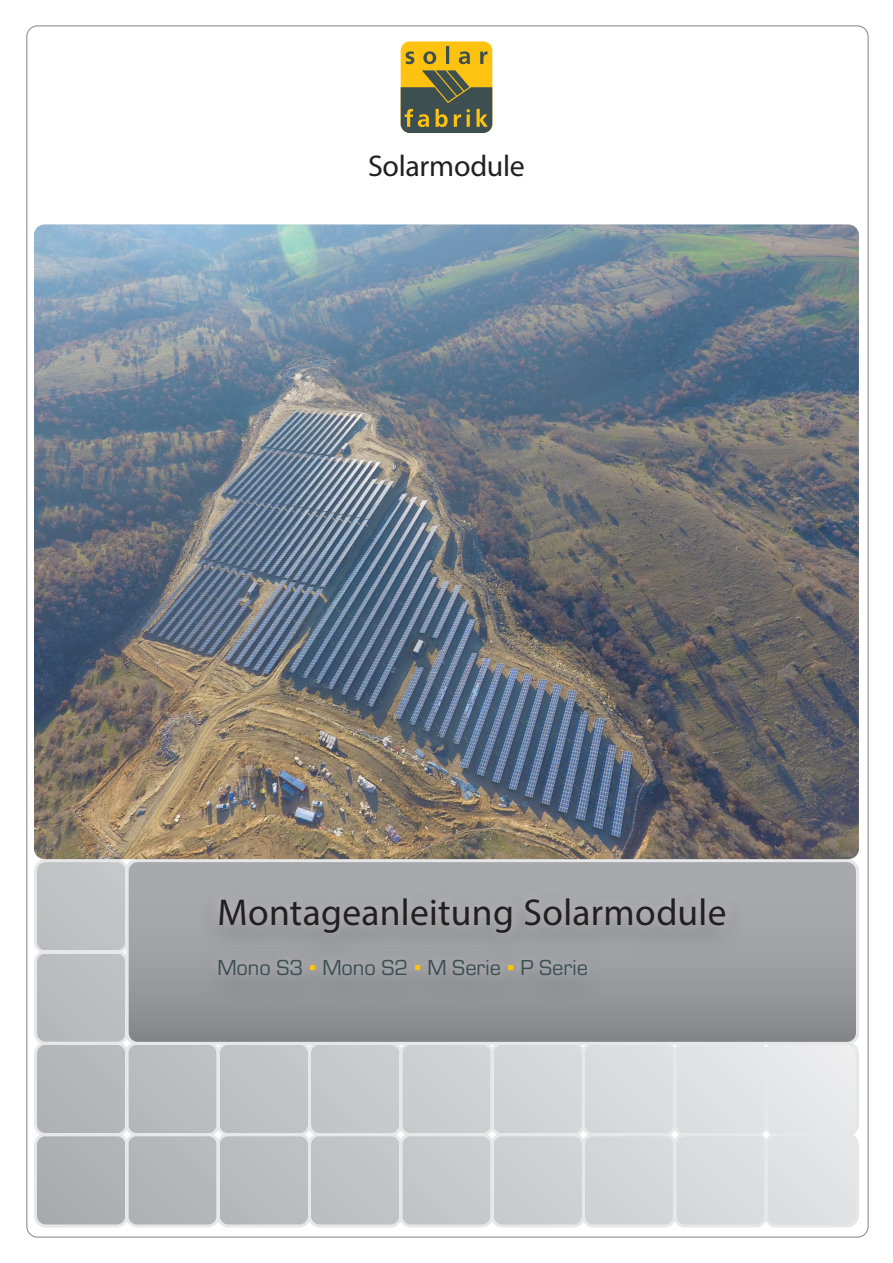
<style>
.page{position:relative;width:893px;height:1263px;background:#fff}
.page>*{position:absolute;margin:0;border:0;box-sizing:border-box;transform-origin:0 0}
.t1{font:37.5px "Myriad Pro";letter-spacing:.01em;color:#231f20}
.t2{font:30px "Myriad Pro";letter-spacing:-.01em;color:#231f20}
.t3{font:22.5px "Eurostile";letter-spacing:-.005em;color:#3d4f51}
.s1{font-family:"Arial";color:#fec210}
</style>
<div class="page">
<div style="left:401px;top:41px;width:91px;height:92px;background:#fec210;border-radius:9px"></div>
<svg style="left:401px;top:46px;width:91px;height:87px"></svg>
<svg style="left:34px;top:859px;width:825px;height:369px;background:#cbcccf"></svg>
<div style="left:127px;top:861px;width:730px;height:182px;background:linear-gradient(to bottom,#afb0b4,#898c8e);border-radius:11px"></div>
<div style="left:126px;top:859px;width:733px;height:186px;border:3px solid #e6e7e9;border-radius:11px"></div>
<img style="left:34px;top:225px;width:825px;height:634px">
<div style="left:196px;top:885px;width:551px;height:121px;background:#231f20;opacity:.5"></div>
<div style="left:207px;top:888px;width:530px;height:98px;background:#9fa0a3"></div>
<p class="t2" style="left:368px;top:147px;width:158px">Solarmodule</p>
<p class="t1" style="left:217px;top:889px;width:511px">Montageanleitung Solarmodule</p>
<p class="t3" style="left:217px;top:952px;width:372px">Mono S3 <span class="s1">▪</span> Mono S2 <span class="s1">▪</span> M Serie <span class="s1">▪</span> P Serie</p>
</div>
